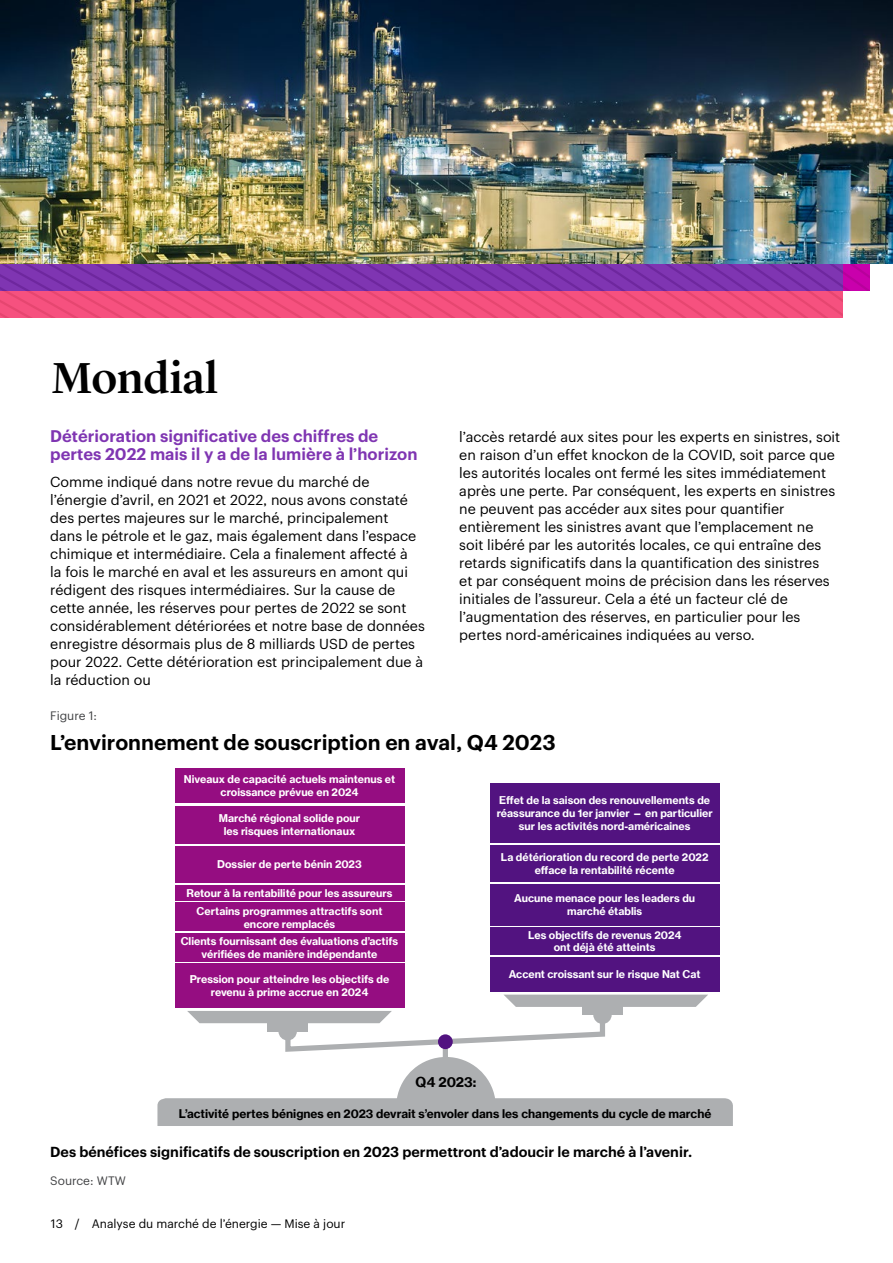
<style>
.page{position:relative;width:893px;height:1263px;background:#fff}
.page>*{position:absolute;margin:0;border:0;box-sizing:border-box;transform-origin:0 0}
.t1{font:500 45px "Lyon Display";letter-spacing:-.005em;color:#000}
.t2{font:600 21px "Graphik";color:#000}
.t3{font:600 16.5px/18px "Graphik";color:#7f35b2}
.t4{font:14.25px/18px "Graphik";color:#000}
.t5{font:600 14.25px "Graphik";color:#000}
.t6{font:13.5px "N Haas Grotesk TX Pro 75 Bd";color:#000}
.t7{font:12px "Graphik";color:#000}
.t8{font:12px "Graphik";color:#414244}
.t9{font:11.7px "N Haas Grotesk TX Pro 75 Bd";color:#000}
.t10{font:10.5px/13px "N Haas Grotesk TX Pro 75 Bd";color:#fff;text-align:center}
</style>
<div class="page">
<svg style="left:0;top:264px;width:870px;height:54px"></svg>
<img style="left:0;top:0;width:893px;height:264px">
<div style="left:175px;top:885px;width:229px;height:15px;background:#950d81"></div>
<div style="left:175px;top:806px;width:229px;height:37px;background:#950d81"></div>
<div style="left:175px;top:963px;width:229px;height:45px;background:#950d81"></div>
<div style="left:175px;top:846px;width:229px;height:36px;background:#950d81"></div>
<div style="left:490px;top:957px;width:229px;height:34px;background:#521380"></div>
<div style="left:490px;top:927px;width:229px;height:28px;background:#521380"></div>
<div style="left:490px;top:884px;width:229px;height:41px;background:#521380"></div>
<div style="left:490px;top:845px;width:229px;height:36px;background:#521380"></div>
<div style="left:490px;top:783px;width:229px;height:60px;background:#521380"></div>
<div style="left:175px;top:768px;width:229px;height:34px;background:#950d81"></div>
<svg style="left:157px;top:994px;width:576px;height:132px"></svg>
<div style="left:175px;top:903px;width:229px;height:28px;background:#950d81"></div>
<div style="left:175px;top:933px;width:229px;height:28px;background:#950d81"></div>
<h1 class="t1" style="left:51px;top:344px;width:168px">Mondial</h1>
<p class="t3" style="left:50px;top:425px;width:369px">Détérioration significative des chiffres de pertes 2022 mais il y a de la lumière à l’horizon</p>
<p class="t4" style="left:50px;top:471px;width:376px">Comme indiqué dans notre revue du marché de l’énergie d’avril, en 2021 et 2022, nous avons constaté des pertes majeures sur le marché, principalement<br>dans le pétrole et le gaz, mais également dans l’espace chimique et intermédiaire. Cela a finalement affecté à<br>la fois le marché en aval et les assureurs en amont qui rédigent des risques intermédiaires. Sur la cause de cette année, les réserves pour pertes de 2022 se sont considérablement détériorées et notre base de données enregistre désormais plus de 8 milliards USD de pertes pour 2022. Cette détérioration est principalement due à la réduction ou</p>
<p class="t4" style="left:459px;top:426px;width:382px">l’accès retardé aux sites pour les experts en sinistres, soit en raison d’un effet knockon de la COVID, soit parce que les autorités locales ont fermé les sites immédiatement après une perte. Par conséquent, les experts en sinistres ne peuvent pas accéder aux sites pour quantifier entièrement les sinistres avant que l’emplacement ne soit libéré par les autorités locales, ce qui entraîne des retards significatifs dans la quantification des sinistres<br>et par conséquent moins de précision dans les réserves initiales de l’assureur. Cela a été un facteur clé de l’augmentation des réserves, en particulier pour les pertes nord-américaines indiquées au verso.</p>
<p class="t8" style="left:50px;top:707px;width:48px">Figure 1:</p>
<h2 class="t2" style="left:50px;top:726px;width:507px">L’environnement de souscription en aval, Q4 2023</h2>
<p class="t10" style="left:184px;top:773px;width:213px">Niveaux de capacité actuels maintenus et croissance prévue en 2024</p>
<p class="t10" style="left:219px;top:812px;width:143px">Marché régional solide pour les risques internationaux</p>
<p class="t10" style="left:217px;top:858px;width:146px">Dossier de perte bénin 2023</p>
<p class="t10" style="left:187px;top:886px;width:207px">Retour à la rentabilité pour les assureurs</p>
<p class="t10" style="left:197px;top:904px;width:187px">Certains programmes attractifs sont encore remplacés</p>
<p class="t10" style="left:181px;top:934px;width:219px">Clients fournissant des évaluations d’actifs vérifiées de manière indépendante</p>
<p class="t10" style="left:190px;top:973px;width:201px">Pression pour atteindre les objectifs de revenu à prime accrue en 2024</p>
<p class="t10" style="left:497px;top:794px;width:217px">Effet de la saison des renouvellements de réassurance du 1er janvier — en particulier sur les activités nord-américaines</p>
<p class="t10" style="left:501px;top:850px;width:209px">La détérioration du record de perte 2022 efface la rentabilité récente</p>
<p class="t10" style="left:514px;top:892px;width:182px">Aucune menace pour les leaders du marché établis</p>
<p class="t10" style="left:528px;top:929px;width:155px;line-height:12px">Les objectifs de revenus 2024 ont déjà été atteints</p>
<p class="t10" style="left:509px;top:968px;width:193px">Accent croissant sur le risque Nat Cat</p>
<p class="t6" style="left:416px;top:1073px;width:62px">Q4 2023:</p>
<p class="t9" style="left:179px;top:1106px;width:534px">L’activité pertes bénignes en 2023 devrait s’envoler dans les changements du cycle de marché</p>
<p class="t5" style="left:50px;top:1141px;width:643px">Des bénéfices significatifs de souscription en 2023 permettront d’adoucir le marché à l’avenir.</p>
<p class="t8" style="left:50px;top:1172px;width:77px">Source: WTW</p>
<p class="t7" style="left:51px;top:1215px;width:296px">13 / Analyse du marché de l’énergie — Mise à jour</p>
</div>
